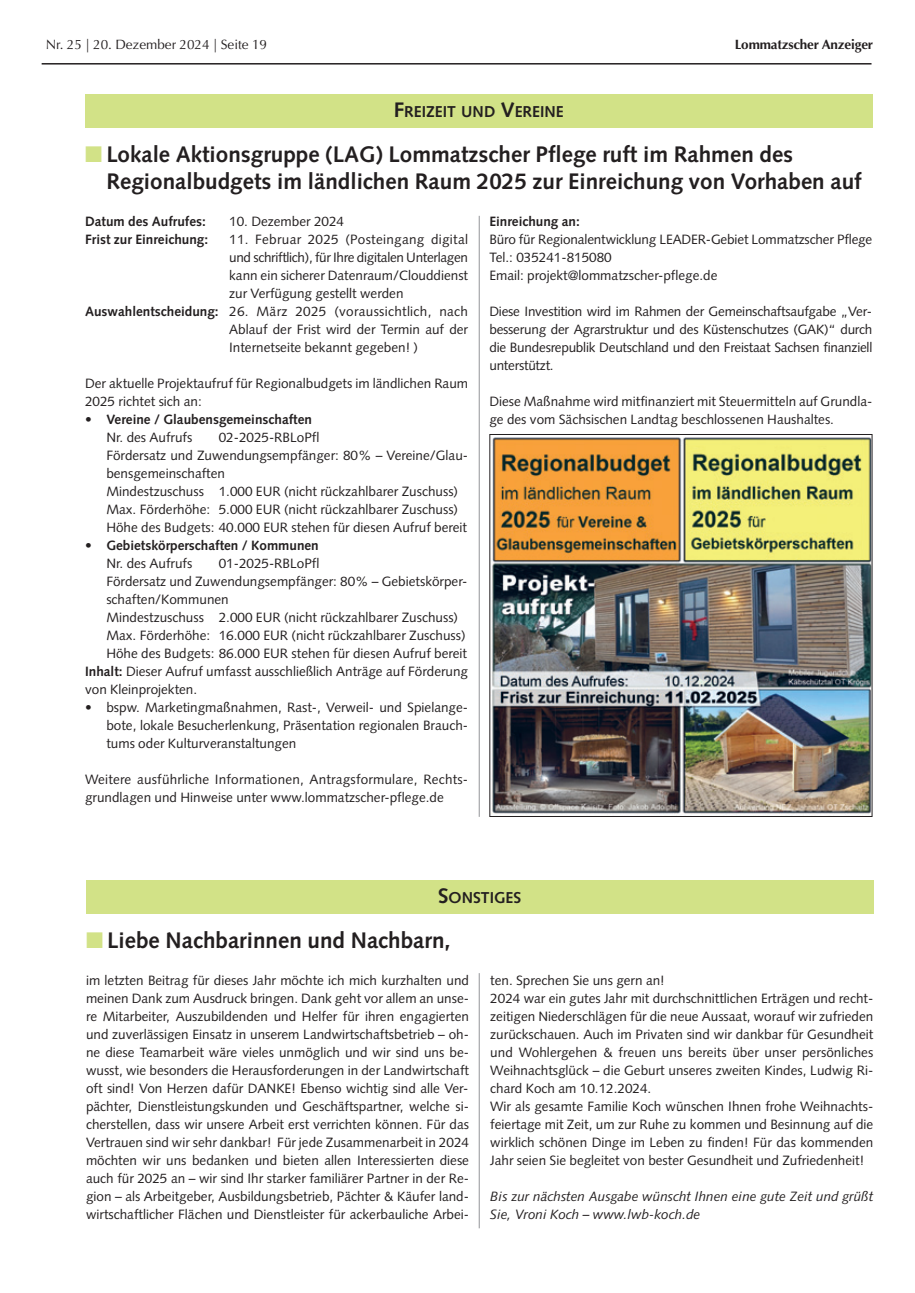
<style>
.page{position:relative;width:915px;height:1293px;background:#fff}
.page>*{position:absolute;margin:0;border:0;box-sizing:border-box;transform-origin:0 0}
.t1{font:700 22.5px/26.8px "Syntax";color:#231f20}
.t2{font:700 15.75px "Syntax";color:#231f20}
.t3{font:13.5px/18px "Syntax";color:#231f20}
.t4{font:700 13.5px "Syntax";color:#231f20}
.t5{font:13.5px "Syntax";letter-spacing:.02em;color:#231f20}
.t6{font:italic 13.5px/18px "Syntax";color:#231f20}
.t7{font:13.5px "Syntax";letter-spacing:-.02em;color:#231f20}
.t8{font:13.5px "Optima";color:#231f20}
.t9{font:700 13.5px "Optima";letter-spacing:-.01em;color:#231f20}
.s1{font-size:21px}
.s2{color:#d2e287}
.s3{font-weight:700}
</style>
<div class="page">
<hr style="left:42px;top:63px;width:829px;height:2px;background:#231f20">
<div style="left:86px;top:880px;width:787px;height:34px;background:#d2e287"></div>
<hr style="left:478px;top:973px;width:1px;height:255px;background:#939598">
<hr style="left:478px;top:216px;width:1px;height:601px;background:#939598">
<div style="left:85px;top:95px;width:787px;height:33px;background:#d2e287"></div>
<img style="left:491px;top:437px;width:379px;height:378px">
<div style="left:489px;top:434px;width:383px;height:383px;border:1px solid #231f20"></div>
<p class="t8" style="left:46px;top:39px;width:223px">Nr. 25 | 20. Dezember 2024 | Seite 19</p>
<p class="t9" style="left:734px;top:36px;width:140px">Lommatzscher Anzeiger</p>
<p class="t2" style="left:393px;top:105px;width:171px"><span class="s1">F</span>REIZEIT UND <span class="s1">V</span>EREINE</p>
<h1 class="t1" style="left:106px;top:143px;width:756px;text-indent:-21px"><span class="s2">■</span> Lokale Aktionsgruppe (LAG) Lommatzscher Pflege ruft im Rahmen des<br>Regionalbudgets im ländlichen Raum 2025 zur Einreichung von Vorhaben auf</h1>
<p class="t4" style="left:85px;top:216px;width:122px">Datum des Aufrufes:</p>
<p class="t3" style="left:229px;top:213px;width:116px">10. Dezember 2024</p>
<p class="t4" style="left:85px;top:234px;width:125px">Frist zur Einreichung:</p>
<p class="t5" style="left:229px;top:234px;width:240px">11. Februar 2025 (Posteingang digital</p>
<p class="t7" style="left:229px;top:252px;width:240px">und schriftlich), für Ihre digitalen Unterlagen</p>
<p class="t3" style="left:229px;top:267px;width:240px">kann ein sicherer Datenraum/Clouddienst</p>
<p class="t3" style="left:229px;top:285px;width:176px">zur Verfügung gestellt werden</p>
<p class="t5" style="left:85px;top:306px;width:384px"><span class="s3">Auswahlentscheidung:</span> 26. März 2025 (voraussichtlich, nach</p>
<p class="t3" style="left:229px;top:321px;width:240px">Ablauf der Frist wird der Termin auf der</p>
<p class="t3" style="left:229px;top:339px;width:190px">Internetseite bekannt gegeben! )</p>
<p class="t3" style="left:85px;top:375px;width:384px">Der aktuelle Projektaufruf für Regionalbudgets im ländlichen Raum<br>2025 richtet sich an:</p>
<p class="t4" style="left:85px;top:414px;width:228px">• Vereine / Glaubensgemeinschaften</p>
<p class="t3" style="left:106px;top:429px;width:87px">Nr. des Aufrufs</p>
<p class="t4" style="left:489px;top:216px;width:92px">Einreichung an:</p>
<p class="t3" style="left:489px;top:231px;width:384px">Büro für Regionalentwicklung LEADER-Gebiet Lommatzscher Pflege<br>Tel.: 035241-815080<br>Email: projekt@lommatzscher-pflege.de</p>
<p class="t3" style="left:489px;top:303px;width:384px;text-align:justify">Diese Investition wird im Rahmen der Gemeinschaftsaufgabe „Ver&shy;besserung der Agrarstruktur und des Küstenschutzes (GAK)“ durch die Bundesrepublik Deutschland und den Freistaat Sachsen finanziell unterstützt.</p>
<p class="t3" style="left:489px;top:393px;width:384px">Diese Maßnahme wird mitfinanziert mit Steuermitteln auf Grundla&shy;ge des vom Sächsischen Landtag beschlossenen Haushaltes.</p>
<p class="t3" style="left:106px;top:429px;width:363px;text-indent:112px">02-2025-RBLoPfl<br>Fördersatz und Zuwendungsempfänger: 80% – Vereine/Glau&shy;bensgemeinschaften<br>Mindestzuschuss 1.000 EUR (nicht rückzahlbarer Zuschuss)<br>Max. Förderhöhe: 5.000 EUR (nicht rückzahlbarer Zuschuss)<br>Höhe des Budgets: 40.000 EUR stehen für diesen Aufruf bereit</p>
<p class="t4" style="left:85px;top:540px;width:235px">• Gebietskörperschaften / Kommunen</p>
<p class="t3" style="left:106px;top:555px;width:87px">Nr. des Aufrufs</p>
<p class="t3" style="left:219px;top:555px;width:102px">01-2025-RBLoPfl</p>
<p class="t3" style="left:106px;top:573px;width:362px">Fördersatz und Zuwendungsempfänger: 80% – Gebietskörper-</p>
<p class="t3" style="left:106px;top:591px;width:124px">schaften/Kommunen</p>
<p class="t3" style="left:106px;top:609px;width:353px">Mindestzuschuss 2.000 EUR (nicht rückzahlbarer Zuschuss)</p>
<p class="t3" style="left:106px;top:627px;width:360px">Max. Förderhöhe: 16.000 EUR (nicht rückzahlbarer Zuschuss)</p>
<p class="t3" style="left:106px;top:645px;width:362px">Höhe des Budgets: 86.000 EUR stehen für diesen Aufruf bereit</p>
<p class="t3" style="left:85px;top:663px;width:384px"><span class="s3">Inhalt:</span> Dieser Aufruf umfasst ausschließlich Anträge auf Förderung</p>
<p class="t3" style="left:85px;top:681px;width:114px">von Kleinprojekten.</p>
<p class="t3" style="left:106px;top:699px;width:363px;text-align:justify;text-indent:-21px">• bspw. Marketingmaßnahmen, Rast-, Verweil- und Spielange&shy;bote, lokale Besucherlenkung, Präsentation regionalen Brauch&shy;tums oder Kulturveranstaltungen</p>
<p class="t3" style="left:85px;top:771px;width:384px">Weitere ausführliche Informationen, Antragsformulare, Rechts&shy;grundlagen und Hinweise unter www.lommatzscher-pflege.de</p>
<p class="t2" style="left:438px;top:891px;width:85px"><span class="s1">S</span>ONSTIGES</p>
<h1 class="t1" style="left:86px;top:928px;width:366px"><span class="s2">■</span> Liebe Nachbarinnen und Nachbarn,</h1>
<p class="t3" style="left:86px;top:972px;width:384px;text-align:justify">im letzten Beitrag für dieses Jahr möchte ich mich kurzhalten und meinen Dank zum Ausdruck bringen. Dank geht vor allem an unse&shy;re Mitarbeiter, Auszubildenden und Helfer für ihren engagierten und zuverlässigen Einsatz in unserem Landwirtschaftsbetrieb – oh&shy;ne diese Teamarbeit wäre vieles unmöglich und wir sind uns be&shy;wusst, wie besonders die Herausforderungen in der Landwirtschaft oft sind! Von Herzen dafür DANKE! Ebenso wichtig sind alle Ver&shy;pächter, Dienstleistungskunden und Geschäftspartner, welche si&shy;cherstellen, dass wir unsere Arbeit erst verrichten können. Für das Vertrauen sind wir sehr dankbar! Für jede Zusammenarbeit in 2024 möchten wir uns bedanken und bieten allen Interessierten diese auch für 2025 an – wir sind Ihr starker familiärer Partner in der Re&shy;gion – als Arbeitgeber, Ausbildungsbetrieb, Pächter &amp; Käufer land&shy;wirtschaftlicher Flächen und Dienstleister für ackerbauliche Arbei-</p>
<p class="t3" style="left:490px;top:972px;width:384px">ten. Sprechen Sie uns gern an!<br>2024 war ein gutes Jahr mit durchschnittlichen Erträgen und recht&shy;zeitigen Niederschlägen für die neue Aussaat, worauf wir zufrieden zurückschauen. Auch im Privaten sind wir dankbar für Gesundheit und Wohlergehen &amp; freuen uns bereits über unser persönliches Weihnachtsglück – die Geburt unseres zweiten Kindes, Ludwig Ri&shy;chard Koch am 10.12.2024.<br>Wir als gesamte Familie Koch wünschen Ihnen frohe Weihnachts&shy;feiertage mit Zeit, um zur Ruhe zu kommen und Besinnung auf die wirklich schönen Dinge im Leben zu finden! Für das kommenden Jahr seien Sie begleitet von bester Gesundheit und Zufriedenheit!</p>
<p class="t6" style="left:490px;top:1188px;width:384px">Bis zur nächsten Ausgabe wünscht Ihnen eine gute Zeit und grüßt<br>Sie, Vroni Koch – www.lwb-koch.de</p>
</div>
